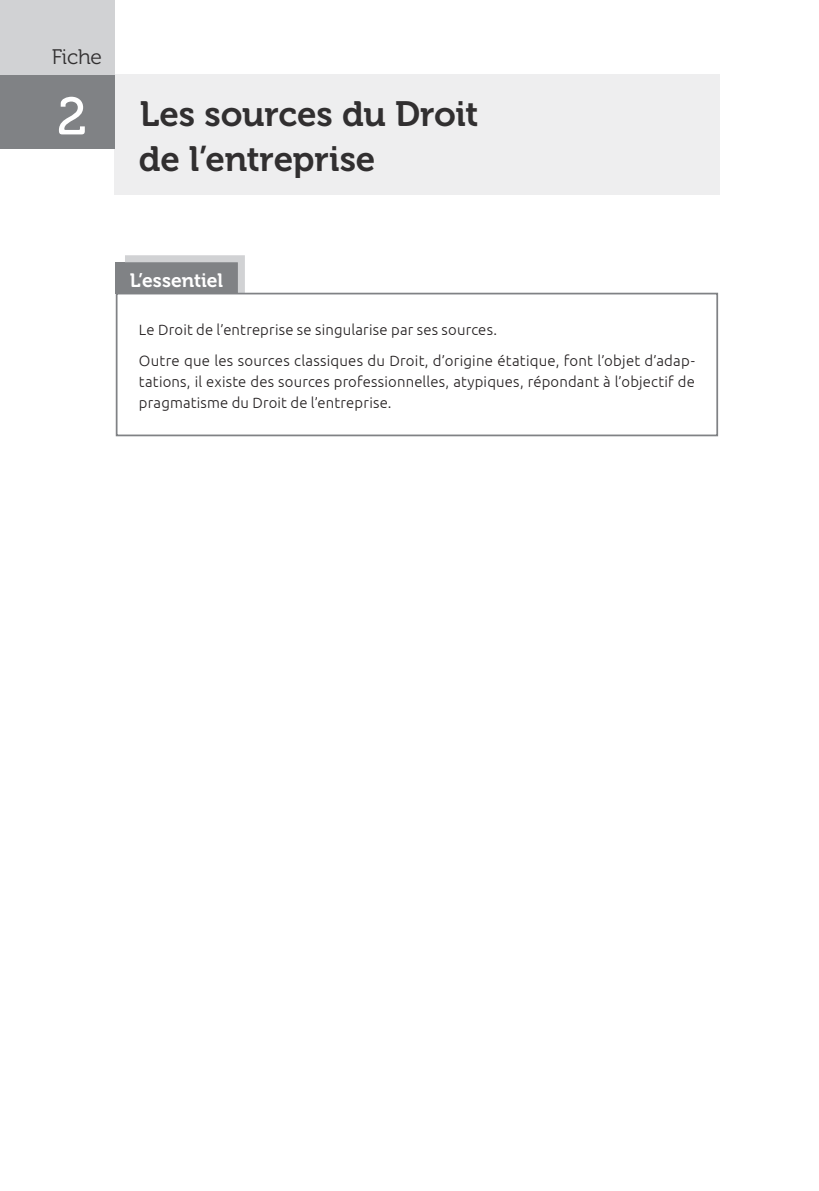
<style>
.page{position:relative;width:819px;height:1191px;background:#fff}
.page>*{position:absolute;margin:0;border:0;box-sizing:border-box;transform-origin:0 0}
.t1{font:52.5px "Museo 500";color:#fff}
.t2{font:35px/45.5px "Museo 700";letter-spacing:-.005em;color:#312f30}
.t3{font:21px "Museo 300";letter-spacing:-.01em;color:#312f30}
.t4{font:19.25px "Museo 700";color:#fff}
.t5{font:300 14.88px/31px "Ubuntu";letter-spacing:.015em;color:#231f20}
</style>
<div class="page">
<div style="left:114px;top:74px;width:605px;height:121px;background:#eeeeef"></div>
<svg style="left:118px;top:255px;width:130px;height:38px;background:#96989a"></svg>
<div style="left:116px;top:293px;width:602px;height:143px;border:2px solid #808285"></div>
<div style="left:0;top:74px;width:114px;height:75px;background:#808285"></div>
<div style="left:0;top:0;width:114px;height:74px;background:#d1d2d4"></div>
<h3 class="t3" style="left:52px;top:46px;width:52px">Fiche</h3>
<h1 class="t1" style="left:57px;top:88px;width:32px">2</h1>
<h2 class="t2" style="left:139px;top:91px;width:341px">Les sources du Droit de l’entreprise</h2>
<p class="t4" style="left:130px;top:269px;width:95px">L’essentiel</p>
<p class="t5" style="left:139px;top:314px;width:557px">Le Droit de l’entreprise se singularise par ses sources.<br>Outre que les sources classiques du Droit, d’origine étatique, font l’objet d’adap-</p>
<p class="t5" style="left:139px;top:371px;width:557px;line-height:21px">tations, il existe des sources professionnelles, atypiques, répondant à l’objectif de pragmatisme du Droit de l’entreprise.</p>
</div>
